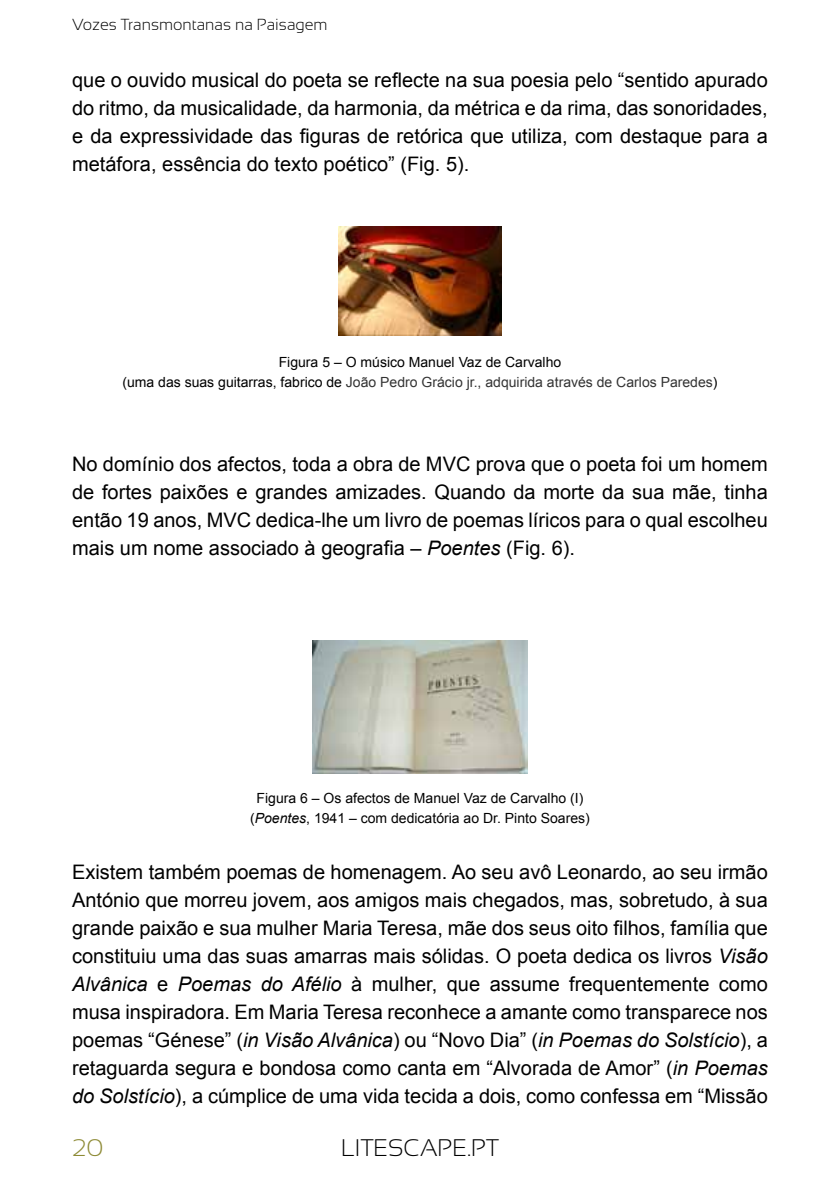
<style>
.page{position:relative;width:840px;height:1191px;background:#fff}
.page>*{position:absolute;margin:0;border:0;box-sizing:border-box;transform-origin:0 0}
.t1{font:300 24px "Sansation";color:#000}
.t2{font:300 24px "Sansation";color:#8d8a35}
.t3{font:20px/28px "Arial";color:#000;text-align:justify}
.t4{font:300 16px "Sansation";color:#000}
.t5{font:14px/20px "Arial";color:#000;text-align:center}
.s1{color:#333}
.s2{font-style:italic}
</style>
<div class="page">
<img style="left:338px;top:227px;width:163px;height:108px">
<img style="left:312px;top:640px;width:215px;height:134px">
<p class="t4" style="left:72px;top:15px;width:257px">Vozes Transmontanas na Paisagem</p>
<p class="t3" style="left:72px;top:66px;width:697px">que o ouvido musical do poeta se reflecte na sua poesia pelo “sentido apurado do ritmo, da musicalidade, da harmonia, da métrica e da rima, das sonoridades, e da expressividade das figuras de retórica que utiliza, com destaque para a metáfora, essência do texto poético” (Fig. 5).</p>
<p class="t5" style="left:122px;top:352px;width:596px">Figura 5 – O músico Manuel Vaz de Carvalho<br>(uma das suas guitarras, fabrico de <span class="s1">João Pedro Grácio jr., adquirida através de Carlos Paredes</span>)</p>
<p class="t3" style="left:72px;top:450px;width:697px">No domínio dos afectos, toda a obra de MVC prova que o poeta foi um homem de fortes paixões e grandes amizades. Quando da morte da sua mãe, tinha então 19 anos, MVC dedica-lhe um livro de poemas líricos para o qual escolheu mais um nome associado à geografia – <span class="s2">Poentes</span> (Fig. 6).</p>
<p class="t5" style="left:250px;top:788px;width:341px">Figura 6 – Os afectos de Manuel Vaz de Carvalho (I) (<span class="s2">Poentes</span>, 1941 – com dedicatória ao Dr. Pinto Soares)</p>
<p class="t3" style="left:72px;top:858px;width:697px">Existem também poemas de homenagem. Ao seu avô Leonardo, ao seu irmão António que morreu jovem, aos amigos mais chegados, mas, sobretudo, à sua grande paixão e sua mulher Maria Teresa, mãe dos seus oito filhos, família que constituiu uma das suas amarras mais sólidas. O poeta dedica os livros <span class="s2">Visão Alvânica</span> e <span class="s2">Poemas do Afélio</span> à mulher, que assume frequentemente como musa inspiradora. Em Maria Teresa reconhece a amante como transparece nos poemas “Génese” (<span class="s2">in Visão Alvânica</span>) ou “Novo Dia” (<span class="s2">in Poemas do Solstício</span>), a retaguarda segura e bondosa como canta em “Alvorada de Amor” (<span class="s2">in Poemas do Solstício</span>), a cúmplice de uma vida tecida a dois, como confessa em “Missão</p>
<p class="t2" style="left:72px;top:1134px;width:33px">20</p>
<p class="t1" style="left:341px;top:1134px;width:159px">LITESCAPE.PT</p>
</div>
